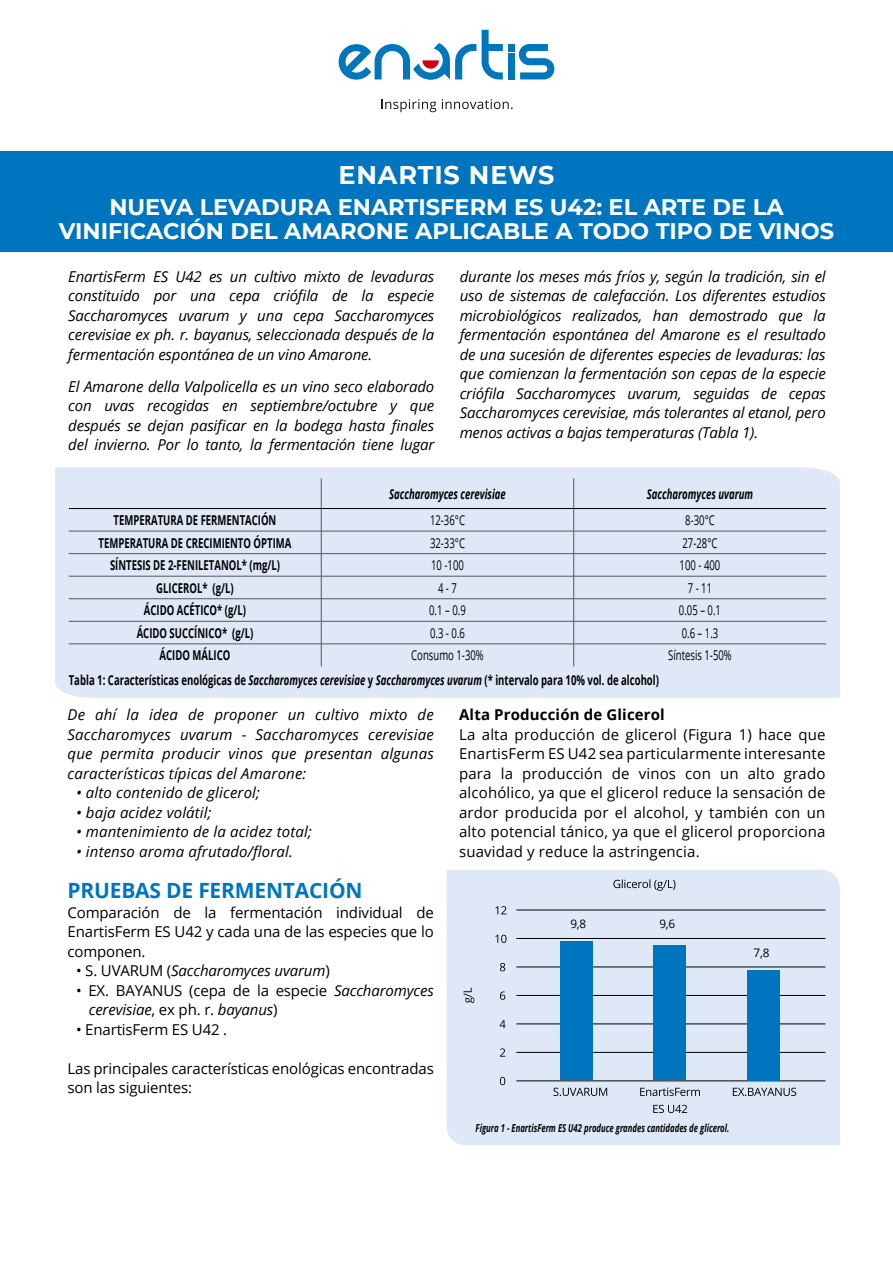
<style>
.page{position:relative;width:893px;height:1263px;background:#fff}
.page>*{position:absolute;margin:0;border:0;box-sizing:border-box;transform-origin:0 0}
.t1{font:700 25.5px "Montserrat";letter-spacing:.035em;color:#fff}
.t2{font:700 22.5px/24px "Montserrat";color:#fff;text-align:center}
.t3{font:700 21px "Open Sans";letter-spacing:-.01em;color:#0075bf}
.t4{font:italic 15px/19.5px "Open Sans";letter-spacing:-.01em;color:#000;text-align:justify}
.t5{font:15px/19.5px "Open Sans";letter-spacing:-.01em;color:#000;text-align:justify}
.t6{font:italic 15px "Open Sans";letter-spacing:.01em;color:#000}
.t7{font:700 15px "Open Sans";letter-spacing:.01em;color:#000}
.t8{font:700 13.65px "Open Sans";color:#000;scale:.7 1}
.t9{font:13.65px "Open Sans";color:#000;scale:.7 1}
.t10{font:italic 700 13.65px "Open Sans";color:#000;scale:.7 1}
.t11{font:11.85px "Open Sans";color:#000}
.t12{font:italic 700 11.1px "Open Sans";color:#000;scale:.7 1}
.s1{font-style:italic}
.s2{font-style:normal}
</style>
<div class="page">
<div style="left:55px;top:467px;width:785px;height:231px;background:#dfe8f7"></div>
<div style="left:0;top:151px;width:893px;height:101px;background:#0075bf"></div>
<hr style="left:321px;top:478px;width:1px;height:30px;background:#575756">
<hr style="left:573px;top:478px;width:1px;height:30px;background:#575756">
<hr style="left:69px;top:531px;width:252px;height:1px;background:#575756">
<hr style="left:321px;top:531px;width:253px;height:1px;background:#575756">
<hr style="left:574px;top:531px;width:252px;height:1px;background:#575756">
<hr style="left:69px;top:553px;width:252px;height:1px;background:#575756">
<hr style="left:321px;top:553px;width:253px;height:1px;background:#575756">
<hr style="left:574px;top:553px;width:252px;height:1px;background:#575756">
<hr style="left:69px;top:576px;width:252px;height:1px;background:#575756">
<hr style="left:321px;top:576px;width:253px;height:1px;background:#575756">
<hr style="left:574px;top:576px;width:252px;height:1px;background:#575756">
<hr style="left:69px;top:598px;width:252px;height:1px;background:#575756">
<hr style="left:321px;top:598px;width:253px;height:1px;background:#575756">
<hr style="left:574px;top:598px;width:252px;height:1px;background:#575756">
<hr style="left:69px;top:621px;width:252px;height:1px;background:#575756">
<hr style="left:321px;top:621px;width:253px;height:1px;background:#575756">
<hr style="left:574px;top:621px;width:252px;height:1px;background:#575756">
<hr style="left:69px;top:644px;width:252px;height:1px;background:#575756">
<hr style="left:321px;top:644px;width:253px;height:1px;background:#575756">
<svg style="left:321px;top:509px;width:1px;height:157px"></svg>
<hr style="left:574px;top:644px;width:252px;height:1px;background:#575756">
<svg style="left:573px;top:509px;width:1px;height:157px"></svg>
<hr style="left:69px;top:508px;width:252px;height:1px;background:#000">
<hr style="left:321px;top:508px;width:253px;height:1px;background:#000">
<hr style="left:574px;top:508px;width:252px;height:1px;background:#000">
<div style="left:446px;top:870px;width:394px;height:275px;background:#dfe8f7"></div>
<svg style="left:613px;top:879px;width:62px;height:12px"></svg>
<hr style="left:516px;top:910px;width:309px;height:1px;background:#000">
<hr style="left:516px;top:938px;width:309px;height:1px;background:#000">
<hr style="left:516px;top:967px;width:309px;height:1px;background:#000">
<hr style="left:516px;top:995px;width:309px;height:1px;background:#000">
<hr style="left:516px;top:1024px;width:309px;height:1px;background:#000">
<hr style="left:516px;top:1052px;width:309px;height:1px;background:#000">
<hr style="left:516px;top:1080px;width:309px;height:1px;background:#000">
<svg style="left:553px;top:1088px;width:54px;height:8px"></svg>
<svg style="left:653px;top:1105px;width:34px;height:8px"></svg>
<svg style="left:640px;top:1087px;width:60px;height:9px"></svg>
<svg style="left:733px;top:1088px;width:63px;height:8px"></svg>
<svg style="left:500px;top:1077px;width:5px;height:8px"></svg>
<svg style="left:500px;top:1048px;width:5px;height:9px"></svg>
<svg style="left:500px;top:1020px;width:6px;height:8px"></svg>
<svg style="left:500px;top:991px;width:5px;height:9px"></svg>
<svg style="left:500px;top:963px;width:5px;height:8px"></svg>
<svg style="left:495px;top:935px;width:11px;height:8px"></svg>
<svg style="left:495px;top:906px;width:11px;height:8px"></svg>
<div style="left:560px;top:941px;width:33px;height:139px;background:#0075bf"></div>
<div style="left:653px;top:945px;width:33px;height:135px;background:#0075bf"></div>
<div style="left:747px;top:970px;width:33px;height:110px;background:#0075bf"></div>
<svg style="left:463px;top:988px;width:11px;height:15px"></svg>
<svg style="left:381px;top:99px;width:55px;height:13px"></svg>
<svg style="left:442px;top:99px;width:71px;height:10px"></svg>
<svg style="left:482px;top:30px;width:21px;height:49px"></svg>
<div style="left:508px;top:53px;width:7px;height:26px;background:#0076bd"></div>
<div style="left:508px;top:44px;width:7px;height:7px;background:#0076bd"></div>
<svg style="left:519px;top:44px;width:35px;height:35px"></svg>
<svg style="left:339px;top:43px;width:137px;height:37px"></svg>
<h1 class="t1" style="left:338px;top:157px;width:218px">ENARTIS NEWS</h1>
<h2 class="t2" style="left:59px;top:194px;width:777px">NUEVA LEVADURA ENARTISFERM ES U42: EL ARTE DE LA<br>VINIFICACIÓN DEL AMARONE APLICABLE A TODO TIPO DE VINOS</h2>
<p class="t4" style="left:68px;top:266px;width:368px">EnartisFerm ES U42 es un cultivo mixto de levaduras constituido por una cepa criófila de la especie Saccharomyces uvarum y una cepa Saccharomyces cerevisiae ex ph. r. bayanus, seleccionada después de la fermentación espontánea de un vino Amarone.</p>
<p class="t4" style="left:68px;top:376px;width:368px">El Amarone della Valpolicella es un vino seco elaborado con uvas recogidas en septiembre/octubre y que después se dejan pasificar en la bodega hasta finales del invierno. Por lo tanto, la fermentación tiene lugar</p>
<p class="t4" style="left:460px;top:266px;width:368px">durante los meses más fríos y, según la tradición, sin el uso de sistemas de calefacción. Los diferentes estudios microbiológicos realizados, han demostrado que la fermentación espontánea del Amarone es el resultado de una sucesión de diferentes especies de levaduras: las que comienzan la fermentación son cepas de la especie criófila Saccharomyces uvarum, seguidas de cepas Saccharomyces cerevisiae, más tolerantes al etanol, pero menos activas a bajas temperaturas (Tabla 1).</p>
<p class="t10" style="left:389px;top:484px;width:168px">Saccharomyces cerevisiae</p>
<p class="t10" style="left:647px;top:484px;width:153px">Saccharomyces uvarum</p>
<p class="t8" style="left:114px;top:510px;width:234px">TEMPERATURA DE FERMENTACIÓN</p>
<p class="t9" style="left:430px;top:511px;width:52px">12-36°C</p>
<p class="t9" style="left:685px;top:511px;width:44px">8-30°C</p>
<p class="t8" style="left:99px;top:533px;width:277px">TEMPERATURA DE CRECIMIENTO ÓPTIMA</p>
<p class="t9" style="left:430px;top:533px;width:52px">32-33°C</p>
<p class="t9" style="left:682px;top:533px;width:52px">27-28°C</p>
<p class="t8" style="left:110px;top:555px;width:244px">SÍNTESIS DE 2-FENILETANOL* (mg/L)</p>
<p class="t9" style="left:431px;top:556px;width:48px">10 -100</p>
<p class="t9" style="left:680px;top:556px;width:60px">100 - 400</p>
<p class="t8" style="left:156px;top:578px;width:112px">GLICEROL* (g/L)</p>
<p class="t9" style="left:438px;top:578px;width:29px">4 - 7</p>
<p class="t9" style="left:688px;top:578px;width:36px">7 - 11</p>
<p class="t8" style="left:144px;top:601px;width:148px">ÁCIDO ACÉTICO* (g/L)</p>
<p class="t9" style="left:429px;top:601px;width:54px">0.1 – 0.9</p>
<p class="t9" style="left:679px;top:601px;width:62px">0.05 – 0.1</p>
<p class="t8" style="left:137px;top:623px;width:168px">ÁCIDO SUCCÍNICO* (g/L)</p>
<p class="t9" style="left:430px;top:623px;width:51px">0.3 - 0.6</p>
<p class="t9" style="left:682px;top:623px;width:54px">0.6 – 1.3</p>
<p class="t8" style="left:160px;top:646px;width:103px">ÁCIDO MÁLICO</p>
<p class="t9" style="left:411px;top:646px;width:105px">Consumo 1-30%</p>
<p class="t9" style="left:668px;top:646px;width:92px">Síntesis 1-50%</p>
<p class="t8" style="left:69px;top:671px;width:845px">Tabla 1: Características enológicas de <span class="s1">Saccharomyces cerevisiae</span> y <span class="s1">Saccharomyces uvarum</span> (* intervalo para 10% vol. de alcohol)</p>
<p class="t4" style="left:68px;top:705px;width:368px">De ahí la idea de proponer un cultivo mixto de Saccharomyces uvarum - Saccharomyces cerevisiae que permita producir vinos que presentan algunas características típicas del Amarone:</p>
<p class="t6" style="left:76px;top:783px;width:185px">• alto contenido de glicerol;</p>
<p class="t6" style="left:76px;top:802px;width:137px">• baja acidez volátil;</p>
<p class="t6" style="left:76px;top:822px;width:237px">• mantenimiento de la acidez total;</p>
<p class="t6" style="left:76px;top:841px;width:218px">• intenso aroma afrutado/floral.</p>
<h3 class="t3" style="left:68px;top:876px;width:297px">PRUEBAS DE FERMENTACIÓN</h3>
<p class="t5" style="left:68px;top:902px;width:368px">Comparación de la fermentación individual de EnartisFerm ES U42 y cada una de las especies que lo componen.</p>
<p class="t4" style="left:76px;top:960px;width:255px"><span class="s2">• S. UVARUM (</span>Saccharomyces uvarum<span class="s2">)</span></p>
<p class="t5" style="left:89px;top:980px;width:346px;text-indent:-13px">• EX. BAYANUS (cepa de la especie <span class="s1">Saccharomyces cerevisiae</span>, ex ph. r. <span class="s1">bayanus</span>)</p>
<p class="t5" style="left:76px;top:1019px;width:153px">• EnartisFerm ES U42 .</p>
<p class="t5" style="left:68px;top:1058px;width:368px">Las principales características enológicas encontradas son las siguientes:</p>
<p class="t7" style="left:459px;top:704px;width:207px">Alta Producción de Glicerol</p>
<p class="t5" style="left:459px;top:724px;width:368px">La alta producción de glicerol (Figura 1) hace que EnartisFerm ES U42 sea particularmente interesante para la producción de vinos con un alto grado alcohólico, ya que el glicerol reduce la sensación de ardor producida por el alcohol, y también con un alto potencial tánico, ya que el glicerol proporciona suavidad y reduce la astringencia.</p>
<p class="t11" style="left:570px;top:915px;width:17px">9,8</p>
<p class="t11" style="left:659px;top:915px;width:17px">9,6</p>
<p class="t11" style="left:754px;top:944px;width:17px">7,8</p>
<p class="t12" style="left:476px;top:1120px;width:364px">Figura 1 - EnartisFerm ES U42 produce grandes cantidades de glicerol.</p>
</div>
